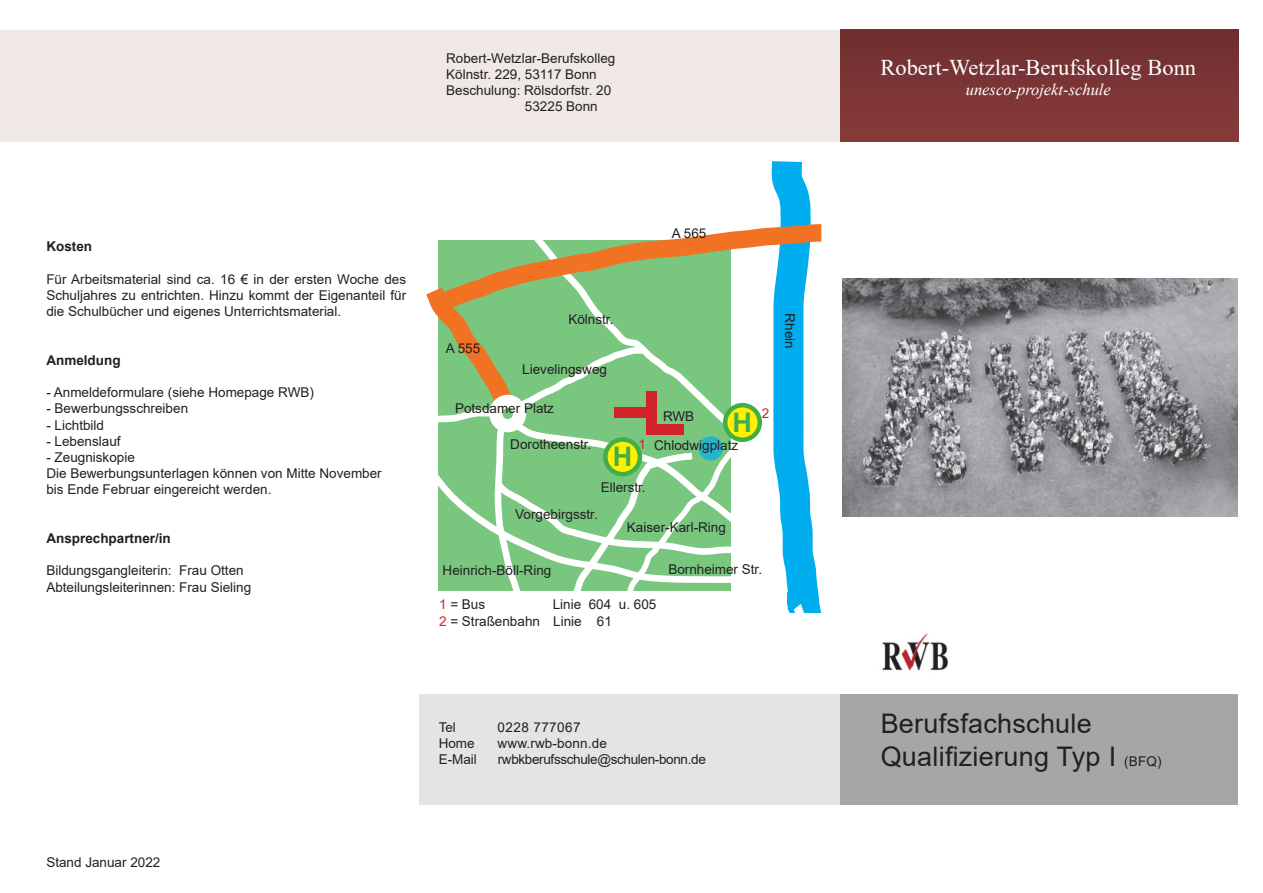
<style>
.page{position:relative;width:1263px;height:893px;background:#fff}
.page>*{position:absolute;margin:0;border:0;box-sizing:border-box;transform-origin:0 0}
.t1{font:27px/32.4px "Arial";letter-spacing:.01em;color:#231f20}
.t2{font:700 27px "Arial";color:#40ae49}
.t3{font:22.5px "Times New Roman";color:#fff}
.t4{font:italic 16.5px "Times New Roman";color:#fff}
.t5{font:13.5px/16.2px "Arial";color:#231f20}
.t6{font:700 13.5px "Arial";color:#231f20}
.t7{font:13.5px "Arial";letter-spacing:-.025em;color:#231f20}
.t8{font:13.5px "Arial";letter-spacing:.03em;color:#231f20}
.t9{font:13.5px "Arial";color:#d1232a}
.s1{color:#d1232a}
.s2{font-size:13.5px}
</style>
<div class="page">
<img style="left:840px;top:30px;width:399px;height:112px">
<div style="left:840px;top:694px;width:397px;height:110px;background:#a7a6a6"></div>
<img style="left:882px;top:633px;width:66px;height:38px">
<img style="left:842px;top:278px;width:395px;height:238px">
<div style="left:0;top:30px;width:840px;height:112px;background:#f0e7e7"></div>
<div style="left:420px;top:694px;width:420px;height:110px;background:#e5e4e4"></div>
<svg style="left:438px;top:586px;width:293px;height:5px"></svg>
<svg style="left:438px;top:326px;width:319px;height:260px"></svg>
<svg style="left:757px;top:161px;width:65px;height:452px"></svg>
<svg style="left:426px;top:215px;width:396px;height:111px"></svg>
<p class="t5" style="left:446px;top:50px;width:171px">Robert-Wetzlar-Berufskolleg</p>
<p class="t5" style="left:446px;top:66px;width:152px">Kölnstr. 229, 53117 Bonn</p>
<p class="t5" style="left:446px;top:82px;width:167px">Beschulung: Rölsdorfstr. 20</p>
<p class="t5" style="left:525px;top:98px;width:74px">53225 Bonn</p>
<p class="t6" style="left:46px;top:241px;width:47px">Kosten</p>
<p class="t5" style="left:46px;top:271px;width:361px;text-align:justify">Für Arbeitsmaterial sind ca. 16 € in der ersten Woche des Schuljahres zu entrichten. Hinzu kommt der Eigenanteil für die Schulbücher und eigenes Unterrichtsmaterial.</p>
<p class="t6" style="left:46px;top:355px;width:76px">Anmeldung</p>
<p class="t5" style="left:46px;top:384px;width:269px">- Anmeldeformulare (siehe Homepage RWB)</p>
<p class="t5" style="left:46px;top:400px;width:143px">- Bewerbungsschreiben</p>
<p class="t5" style="left:46px;top:417px;width:59px">- Lichtbild</p>
<p class="t5" style="left:46px;top:433px;width:76px">- Lebenslauf</p>
<p class="t5" style="left:46px;top:449px;width:337px">- Zeugniskopie<br>Die Bewerbungsunterlagen können von Mitte November bis Ende Februar eingereicht werden.</p>
<p class="t6" style="left:46px;top:533px;width:126px">Ansprechpartner/in</p>
<p class="t5" style="left:46px;top:562px;width:206px">Bildungsgangleiterin: Frau Otten<br>Abteilungsleiterinnen: Frau Sieling</p>
<p class="t5" style="left:672px;top:225px;width:36px">A 565</p>
<p class="t5" style="left:446px;top:340px;width:36px">A 555</p>
<p class="t5" style="left:568px;top:311px;width:47px">Kölnstr.</p>
<p class="t5" style="left:522px;top:361px;width:86px">Lievelingsweg</p>
<p class="t5" style="left:455px;top:400px;width:101px">Potsdamer Platz</p>
<p class="t5" style="left:510px;top:436px;width:83px">Dorotheenstr.</p>
<h1 class="t2" style="left:613px;top:447px;width:21px">H</h1>
<p class="t9" style="left:639px;top:435px;width:9px">1</p>
<p class="t5" style="left:601px;top:479px;width:47px">Ellerstr.</p>
<p class="t5" style="left:663px;top:410px;width:33px">RWB</p>
<h1 class="t2" style="left:732px;top:412px;width:21px">H</h1>
<p class="t9" style="left:762px;top:404px;width:9px">2</p>
<p class="t5" style="left:654px;top:437px;width:86px">Chlodwigplatz</p>
<p class="t5" style="left:515px;top:506px;width:84px">Vorgebirgsstr.</p>
<p class="t5" style="left:443px;top:562px;width:110px">Heinrich-Böll-Ring</p>
<p class="t5" style="left:627px;top:519px;width:101px">Kaiser-Karl-Ring</p>
<p class="t5" style="left:668px;top:561px;width:95px">Bornheimer Str.</p>
<p class="t5" style="left:439px;top:596px;width:219px;text-indent:114px">Linie 604 u. 605<br><span class="s1">2</span> = Straßenbahn Linie 61</p>
<p class="t5" style="left:439px;top:596px;width:48px"><span class="s1">1</span> = Bus</p>
<p class="t5" style="left:798px;top:313px;width:37px;rotate:90deg">Rhein</p>
<p class="t5" style="left:46px;top:854px;width:116px">Stand Januar 2022</p>
<p class="t5" style="left:439px;top:719px;width:19px">Tel</p>
<p class="t8" style="left:498px;top:718px;width:84px">0228 777067</p>
<p class="t5" style="left:439px;top:735px;width:38px">Home</p>
<p class="t5" style="left:498px;top:735px;width:111px">www.rwb-bonn.de</p>
<p class="t5" style="left:439px;top:751px;width:40px">E-Mail</p>
<p class="t7" style="left:498px;top:750px;width:210px">rwbkberufsschule@schulen-bonn.de</p>
<h2 class="t3" style="left:880px;top:59px;width:317px">Robert-Wetzlar-Berufskolleg Bonn</h2>
<p class="t4" style="left:966px;top:83px;width:147px">unesco-projekt-schule</p>
<h1 class="t1" style="left:881px;top:710px;width:282px">Berufsfachschule<br>Qualifizierung Typ I <span class="s2">(BFQ)</span></h1>
</div>
